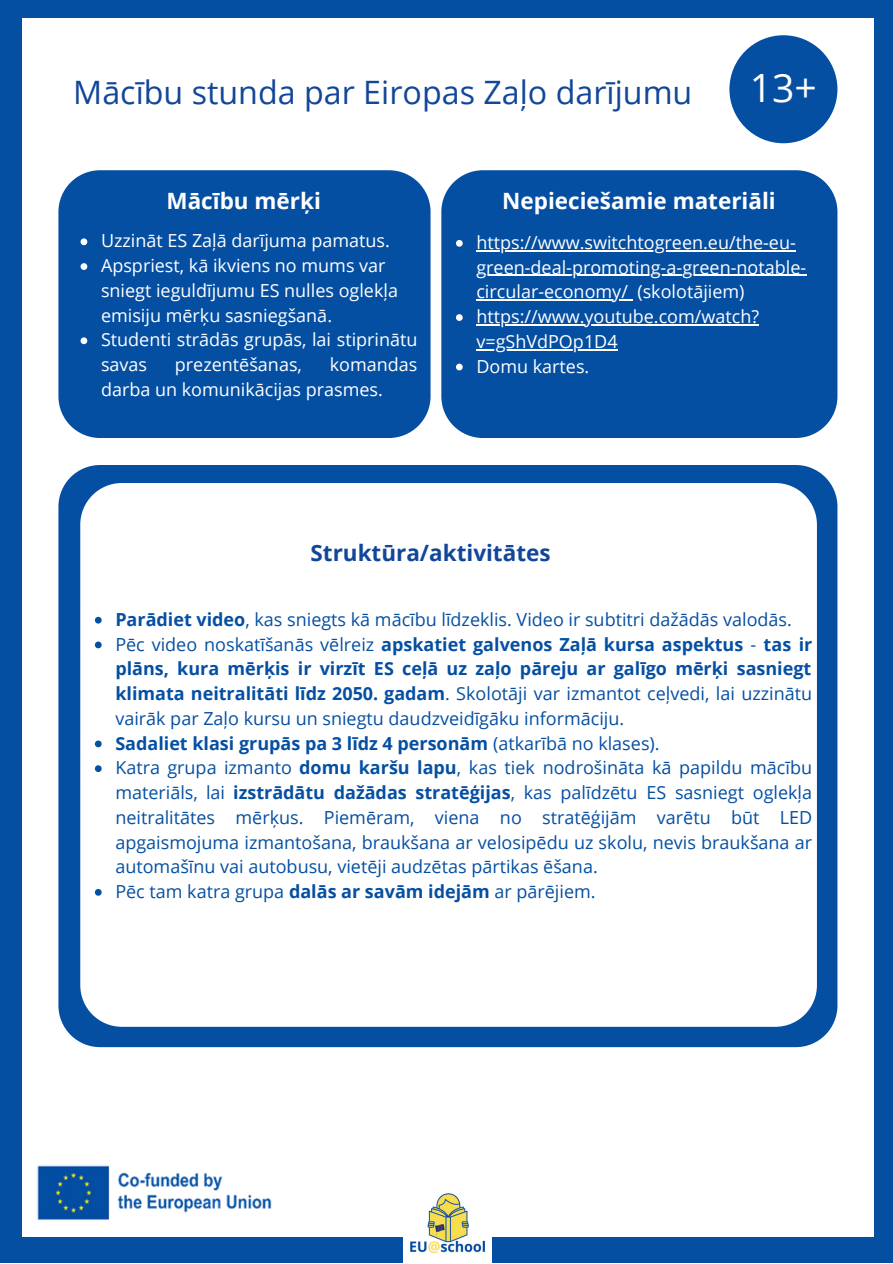
<style>
.page{position:relative;width:893px;height:1264px;background:#fff}
.page>*{position:absolute;margin:0;border:0;box-sizing:border-box;transform-origin:0 0}
.t1{font:39px "Open Sans";color:#fff}
.t2{font:32.25px "Open Sans";color:#12469a}
.t3{font:700 22.5px "Open Sans";color:#fff}
.t4{font:700 22.5px "Open Sans";color:#12469a}
.t5{font:18px/24.8px "Open Sans";color:#054fa3;text-align:justify}
.t6{font:18px/24.8px "Open Sans";color:#fff}
.t7{font:700 18px/24.8px "Open Sans";color:#054fa3;text-align:justify}
.s1{font-weight:700}
.s2{font-weight:400}
</style>
<div class="page">
<div style="left:0;top:0;width:892px;height:1262px;background:#054fa3"></div>
<div style="left:22px;top:18px;width:851px;height:1218px;background:#fff"></div>
<img style="left:403px;top:1193px;width:89px;height:69px">
<img style="left:37px;top:1165px;width:235px;height:56px">
<div style="left:729px;top:35px;width:108px;height:108px;background:#054fa3;border-radius:50%"></div>
<div style="left:58px;top:170px;width:372px;height:268px;background:#054fa3"></div>
<div style="left:441px;top:170px;width:396px;height:268px;background:#054fa3"></div>
<svg style="left:456px;top:240px;width:6px;height:7px"></svg>
<hr style="left:476px;top:250px;width:320px;height:1px;background:#fff">
<hr style="left:476px;top:275px;width:206px;height:1px;background:#fff">
<hr style="left:682px;top:275px;width:48px;height:1px;background:#fff">
<hr style="left:730px;top:275px;width:76px;height:1px;background:#fff">
<hr style="left:476px;top:299px;width:152px;height:2px;background:#fff">
<svg style="left:456px;top:314px;width:6px;height:7px"></svg>
<hr style="left:476px;top:324px;width:283px;height:1px;background:#fff">
<hr style="left:476px;top:349px;width:141px;height:1px;background:#fff">
<svg style="left:456px;top:363px;width:6px;height:7px"></svg>
<div style="left:58px;top:465px;width:779px;height:582px;background:#054fa3"></div>
<svg style="left:80px;top:483px;width:736px;height:543px"></svg>
<svg style="left:95px;top:617px;width:7px;height:6px"></svg>
<svg style="left:95px;top:641px;width:7px;height:7px"></svg>
<svg style="left:95px;top:740px;width:7px;height:7px"></svg>
<svg style="left:95px;top:765px;width:7px;height:7px"></svg>
<svg style="left:95px;top:889px;width:7px;height:6px"></svg>
<svg style="left:81px;top:238px;width:6px;height:7px"></svg>
<svg style="left:81px;top:263px;width:6px;height:7px"></svg>
<svg style="left:81px;top:337px;width:6px;height:7px"></svg>
<p class="t2" style="left:73px;top:69px;width:620px">Mācību stunda par Eiropas Zaļo darījumu</p>
<p class="t1" style="left:749px;top:60px;width:68px">13+</p>
<p class="t3" style="left:166px;top:185px;width:156px">Mācību mērķi</p>
<p class="t3" style="left:502px;top:185px;width:275px">Nepieciešamie materiāli</p>
<p class="t6" style="left:101px;top:228px;width:290px">Uzzināt ES Zaļā darījuma pamatus.</p>
<p class="t6" style="left:101px;top:253px;width:298px">Apspriest, kā ikviens no mums var sniegt ieguldījumu ES nulles oglekļa emisiju mērķu sasniegšanā.</p>
<p class="t6" style="left:101px;top:327px;width:318px">Studenti strādās grupās, lai stiprinātu savas</p>
<p class="t6" style="left:175px;top:352px;width:128px">prezentēšanas,</p>
<p class="t6" style="left:101px;top:352px;width:318px;text-indent:229px">komandas darba un komunikācijas prasmes.</p>
<p class="t6" style="left:476px;top:229px;width:331px">https://www.switchtogreen.eu/the-eu&shy;green-deal-promoting-a-green-notable&shy;circular-economy/ (skolotājiem)</p>
<p class="t6" style="left:476px;top:304px;width:284px">https://www.youtube.com/watch? v=gShVdPOp1D4</p>
<p class="t6" style="left:476px;top:353px;width:114px">Domu kartes.</p>
<p class="t4" style="left:310px;top:537px;width:241px">Struktūra/aktivitātes</p>
<p class="t5" style="left:115px;top:606px;width:678px"><span class="s1">Parādiet video</span>, kas sniegts kā mācību līdzeklis. Video ir subtitri dažādās valodās.</p>
<p class="t7" style="left:115px;top:631px;width:698px"><span class="s2">Pēc video noskatīšanās vēlreiz</span> apskatiet galvenos Zaļā kursa aspektus <span class="s2">-</span> tas ir plāns, kura mērķis ir virzīt ES ceļā uz zaļo pāreju ar galīgo mērķi sasniegt klimata neitralitāti līdz 2050. gadam<span class="s2">. Skolotāji var izmantot ceļvedi, lai uzzinātu vairāk par Zaļo kursu un sniegtu daudzveidīgāku informāciju.</span></p>
<p class="t7" style="left:115px;top:730px;width:545px">Sadaliet klasi grupās pa 3 līdz 4 personām <span class="s2">(atkarībā no klases).</span></p>
<p class="t5" style="left:115px;top:755px;width:698px">Katra grupa izmanto <span class="s1">domu karšu lapu</span>, kas tiek nodrošināta kā papildu mācību materiāls, lai <span class="s1">izstrādātu dažādas stratēģijas</span>, kas palīdzētu ES sasniegt oglekļa neitralitātes mērķus. Piemēram, viena no stratēģijām varētu būt LED apgaismojuma izmantošana, braukšana ar velosipēdu uz skolu, nevis braukšana ar automašīnu vai autobusu, vietēji audzētas pārtikas ēšana.</p>
<p class="t5" style="left:115px;top:878px;width:482px">Pēc tam katra grupa <span class="s1">dalās ar savām idejām</span> ar pārējiem.</p>
</div>
